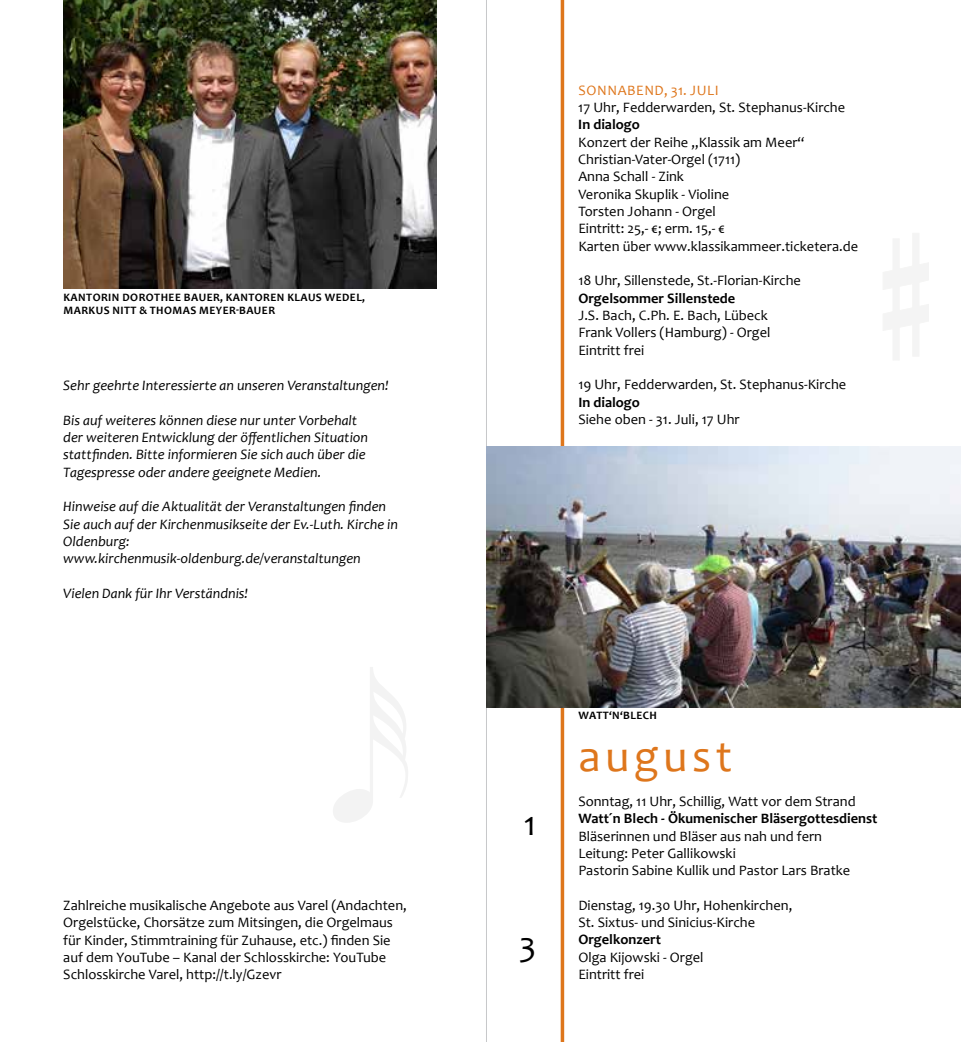
<style>
.page{position:relative;width:973px;height:1042px;background:#fff}
.page>*{position:absolute;margin:0;border:0;box-sizing:border-box;transform-origin:0 0}
.t1{font:45.5px "Candara";color:#de761c}
.t2{font:35px "Candara";color:#000}
.t3{font:14.35px/17.3px "Candara";color:#000}
.t4{font:italic 14.35px/17.3px "Candara";color:#000}
.t5{font:700 14.35px "Candara";color:#000}
.t6{font:14.35px "Candara";letter-spacing:.04em;color:#de761c}
.t7{font:700 11.38px "Candara";letter-spacing:.04em;color:#000}
</style>
<div class="page">
<hr style="left:486px;top:0;width:1px;height:1042px;background:#c7c8ca">
<svg style="left:560px;top:0;width:4px;height:1042px;background:#e38d42"></svg>
<svg style="left:333px;top:667px;width:75px;height:155px"></svg>
<svg style="left:883px;top:233px;width:46px;height:127px"></svg>
<img style="left:63px;top:0;width:374px;height:289px">
<img style="left:486px;top:446px;width:474px;height:261px">
<p class="t7" style="left:63px;top:290px;width:171px">KANTORiN DOROTHEE BAUER, kantoren</p>
<p class="t7" style="left:287px;top:290px;width:22px">Klaus</p>
<p class="t7" style="left:325px;top:290px;width:19px">Wede</p>
<p class="t7" style="left:356px;top:290px;width:10px">l,</p>
<p class="t7" style="left:63px;top:303px;width:213px">Markus Nitt &amp; Thomas Meyer-Bauer</p>
<p class="t4" style="left:63px;top:376px;width:327px">Sehr geehrte Interessierte an unseren Veranstaltungen!</p>
<p class="t4" style="left:63px;top:411px;width:306px">Bis auf weiteres können diese nur unter Vorbehalt der weiteren Entwicklung der öffentlichen Situation stattfinden. Bitte informieren Sie sich auch über die Tagespresse oder andere geeignete Medien.</p>
<p class="t4" style="left:63px;top:498px;width:336px">Hinweise auf die Aktualität der Veranstaltungen finden Sie auch auf der Kirchenmusikseite der Ev.-Luth. Kirche in Oldenburg: www.kirchenmusik-oldenburg.de/veranstaltungen</p>
<p class="t4" style="left:63px;top:584px;width:186px">Vielen Dank für Ihr Verständnis!</p>
<p class="t3" style="left:63px;top:896px;width:345px">Zahlreiche musikalische Angebote aus Varel (Andachten, Orgelstücke, Chorsätze zum Mitsingen, die Orgelmaus für Kinder, Stimmtraining für Zuhause, etc.) finden Sie auf dem YouTube – Kanal der Schlosskirche: YouTube Schlosskirche Varel, http://t.ly/Gzevr</p>
<p class="t6" style="left:578px;top:81px;width:142px">Sonnabend, 31. Juli</p>
<p class="t3" style="left:578px;top:99px;width:268px">17 U hr, Fedderwarden, St. Stephanus-Kirche</p>
<p class="t5" style="left:578px;top:116px;width:63px">In dialogo</p>
<p class="t3" style="left:578px;top:133px;width:281px">Konzert der Reihe „Klassik am Meer“<br>Christian-Vater-Orgel (1711)<br>Anna Schall - Zink<br>Veronika Skuplik - Violine<br>Torsten Johann - Orgel<br>Eintritt: 25,- €; erm. 15,- €<br>Karten über www.klassikammeer.ticketera.de</p>
<p class="t3" style="left:578px;top:272px;width:224px">18 U hr, Sillenstede, St.-Florian-Kirche</p>
<p class="t5" style="left:578px;top:289px;width:158px">Orgelsommer Sillenstede</p>
<p class="t3" style="left:578px;top:307px;width:193px">J.S. Bach, C.Ph. E. Bach, Lübeck<br>Frank Vollers (Hamburg) - Orgel<br>Eintritt frei</p>
<p class="t3" style="left:578px;top:376px;width:269px">19 U hr, Fedderwarden, St. Stephanus-Kirche</p>
<p class="t5" style="left:578px;top:393px;width:63px">In dialogo</p>
<p class="t3" style="left:578px;top:411px;width:163px">Siehe oben - 31. Juli, 17 U hr</p>
<h2 class="t2" style="left:524px;top:801px;width:14px">1</h2>
<h2 class="t2" style="left:519px;top:923px;width:19px">3</h2>
<p class="t7" style="left:578px;top:708px;width:9px">watt</p>
<p class="t7" style="left:609px;top:708px;width:48px">‘n‘blech</p>
<h1 class="t1" style="left:578px;top:728px;width:155px">august</h1>
<p class="t3" style="left:578px;top:792px;width:279px">Sonntag, 11 U hr, Schillig, Watt vor dem Strand</p>
<p class="t5" style="left:578px;top:809px;width:300px">Watt´n Blech - Ökumenischer Bläsergottesdienst</p>
<p class="t3" style="left:578px;top:827px;width:273px">Bläserinnen und Bläser aus nah und fern<br>Leitung: Peter Gallikowski<br>Pastorin Sabine Kullik und Pastor Lars Bratke</p>
<p class="t3" style="left:578px;top:896px;width:215px">Dienstag, 19.30 U hr, H ohenkirchen,<br>St. Sixtus- und Sinicius-Kirche</p>
<p class="t5" style="left:578px;top:931px;width:84px">Orgelkonzert</p>
<p class="t3" style="left:578px;top:948px;width:127px">Olga Kijowski - Orgel<br>Eintritt frei</p>
</div>
